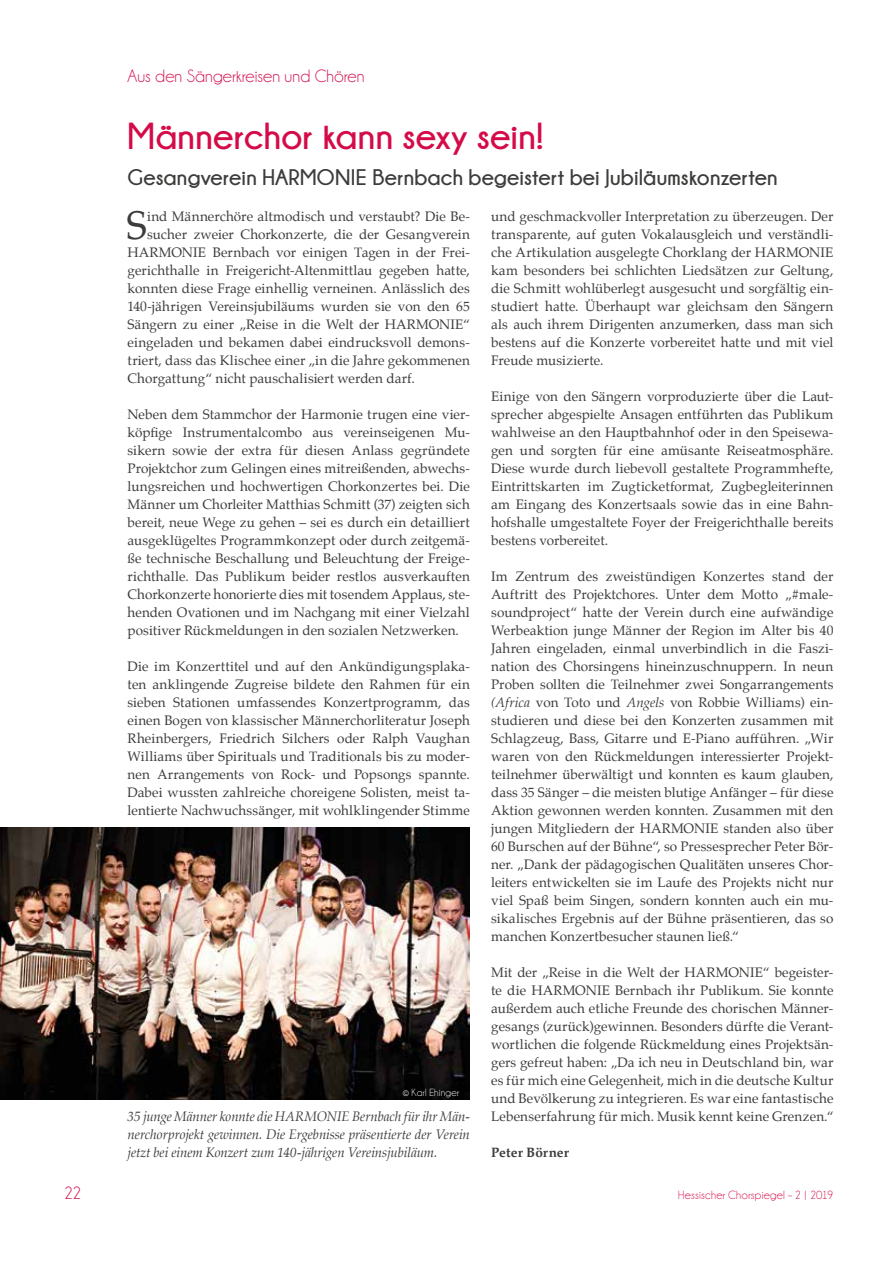
<style>
.page{position:relative;width:893px;height:1263px;background:#fff}
.page>*{position:absolute;margin:0;border:0;box-sizing:border-box;transform-origin:0 0}
.t1{font:39.3px "Palatino";color:#3c3c3b}
.t2{font:700 37.5px "Champagne&Limousines";letter-spacing:.005em;color:#d40b48}
.t3{font:700 22.5px "Champagne&Limousines";letter-spacing:.005em;color:#3c3c3b}
.t4{font:18px "Champagne&Limousines";letter-spacing:.005em;color:#d20c4a}
.t5{font:18px "Champagne&Limousines";color:#d40b48}
.t6{font:13.5px/18px "Palatino";letter-spacing:.005em;color:#3c3c3b;text-align:justify}
.t7{font:italic 13.5px/18px "Palatino";letter-spacing:-.01em;color:#3c3c3b;text-align:justify}
.t8{font:700 13.5px "Palatino";letter-spacing:.01em;color:#3c3c3b}
.t9{font:12px "Champagne&Limousines";letter-spacing:.02em;color:#d40b48}
.t10{font:10.5px "Champagne&Limousines";letter-spacing:.03em;color:#fff}
.s1{font-style:italic}
</style>
<div class="page">
<img style="left:0;top:827px;width:470px;height:272px">
<h3 class="t4" style="left:128px;top:67px;width:238px">Aus den Sängerkreisen und Chören</h3>
<h2 class="t2" style="left:128px;top:115px;width:417px">Männerchor kann sexy sein!</h2>
<h3 class="t3" style="left:128px;top:165px;width:652px">Gesangverein HARMONIE Bernbach begeistert bei Jubiläumskonzerten</h3>
<h1 class="t1" style="left:126px;top:193px;width:22px">S</h1>
<p class="t6" style="left:147px;top:207px;width:324px">ind Männerchöre altmodisch und verstaubt? Die Be-</p>
<p class="t6" style="left:491px;top:207px;width:344px">und geschmackvoller Interpretation zu überzeugen. Der transparente, auf guten Vokalausgleich und verständli&shy;che Artikulation ausgelegte Chorklang der HARMONIE kam besonders bei schlichten Liedsätzen zur Geltung, die Schmitt wohlüberlegt ausgesucht und sorgfältig ein&shy;studiert hatte. Überhaupt war gleichsam den Sängern als auch ihrem Dirigenten anzumerken, dass man sich bestens auf die Konzerte vorbereitet hatte und mit viel Freude musizierte.</p>
<p class="t6" style="left:491px;top:387px;width:344px">Einige von den Sängern vorproduzierte über die Laut&shy;sprecher abgespielte Ansagen entführten das Publikum wahlweise an den Hauptbahnhof oder in den Speisewa&shy;gen und sorgten für eine amüsante Reiseatmosphäre.<br>Diese wurde durch liebevoll gestaltete Programmhefte, Eintrittskarten im Zugticketformat, Zugbegleiterinnen am Eingang des Konzertsaals sowie das in eine Bahn&shy;hofshalle umgestaltete Foyer der Freigerichthalle bereits bestens vorbereitet.</p>
<p class="t6" style="left:491px;top:567px;width:344px">Im Zentrum des zweistündigen Konzertes stand der Auftritt des Projektchores. Unter dem Motto „#male&shy;soundproject“ hatte der Verein durch eine aufwändige Werbeaktion junge Männer der Region im Alter bis 40<br>Jahren eingeladen, einmal unverbindlich in die Faszi&shy;nation des Chorsingens hineinzuschnuppern. In neun Proben sollten die Teilnehmer zwei Songarrangements <span class="s1">(Africa</span> von Toto und <span class="s1">Angels</span> von Robbie Williams) ein&shy;studieren und diese bei den Konzerten zusammen mit Schlagzeug, Bass, Gitarre und E-Piano aufführen. „Wir waren von den Rückmeldungen interessierter Projekt&shy;teilnehmer überwältigt und konnten es kaum glauben, dass 35 Sänger – die meisten blutige Anfänger – für diese Aktion gewonnen werden konnten. Zusammen mit den jungen Mitgliedern der HARMONIE standen also über 60 Burschen auf der Bühne“, so Pressesprecher Peter Bör&shy;ner. „Dank der pädagogischen Qualitäten unseres Chor&shy;leiters entwickelten sie im Laufe des Projekts nicht nur viel Spaß beim Singen, sondern konnten auch ein mu&shy;sikalisches Ergebnis auf der Bühne präsentieren, das so manchen Konzertbesucher staunen ließ.“</p>
<p class="t6" style="left:491px;top:963px;width:344px">Mit der „Reise in die Welt der HARMONIE“ begeister&shy;te die HARMONIE Bernbach ihr Publikum. Sie konnte außerdem auch etliche Freunde des chorischen Männer&shy;gesangs (zurück)gewinnen. Besonders dürfte die Verant&shy;wortlichen die folgende Rückmeldung eines Projektsän&shy;gers gefreut haben: „Da ich neu in Deutschland bin, war es für mich eine Gelegenheit, mich in die deutsche Kultur und Bevölkerung zu integrieren. Es war eine fantastische Lebenserfahrung für mich. Musik kennt keine Grenzen.“</p>
<p class="t8" style="left:491px;top:1140px;width:79px">Peter Börner</p>
<p class="t6" style="left:147px;top:225px;width:324px">sucher zweier Chorkonzerte, die der Gesangverein</p>
<p class="t6" style="left:128px;top:243px;width:344px">HARMONIE Bernbach vor einigen Tagen in der Frei-</p>
<p class="t6" style="left:128px;top:261px;width:344px">gerichthalle in Freigericht-Altenmittlau gegeben hatte,</p>
<p class="t6" style="left:128px;top:279px;width:344px">konnten diese Frage einhellig verneinen. Anlässlich des</p>
<p class="t6" style="left:128px;top:297px;width:344px">140-jährigen Vereinsjubiläums wurden sie von den 65</p>
<p class="t6" style="left:128px;top:315px;width:344px">Sängern zu einer „Reise in die Welt der HARMONIE“</p>
<p class="t6" style="left:128px;top:333px;width:344px">eingeladen und bekamen dabei eindrucksvoll demons-</p>
<p class="t6" style="left:128px;top:351px;width:344px">triert, dass das Klischee einer „in die Jahre gekommenen</p>
<p class="t6" style="left:128px;top:369px;width:289px">Chorgattung“ nicht pauschalisiert werden darf.</p>
<p class="t6" style="left:128px;top:405px;width:344px">Neben dem Stammchor der Harmonie trugen eine vier&shy;köpfige Instrumentalcombo aus vereinseigenen Mu&shy;sikern sowie der extra für diesen Anlass gegründete Projektchor zum Gelingen eines mitreißenden, abwechs&shy;lungsreichen und hochwertigen Chorkonzertes bei. Die Männer um Chorleiter Matthias Schmitt (37) zeigten sich bereit, neue Wege zu gehen – sei es durch ein detailliert ausgeklügeltes Programmkonzept oder durch zeitgemä&shy;ße technische Beschallung und Beleuchtung der Freige&shy;richthalle. Das Publikum beider restlos ausverkauften Chorkonzerte honorierte dies mit tosendem Applaus, ste&shy;henden Ovationen und im Nachgang mit einer Vielzahl positiver Rückmeldungen in den sozialen Netzwerken.</p>
<p class="t6" style="left:128px;top:657px;width:344px">Die im Konzerttitel und auf den Ankündigungsplaka&shy;ten anklingende Zugreise bildete den Rahmen für ein sieben Stationen umfassendes Konzertprogramm, das einen Bogen von klassischer Männerchorliteratur Joseph Rheinbergers, Friedrich Silchers oder Ralph Vaughan Williams über Spirituals und Traditionals bis zu moder&shy;nen Arrangements von Rock- und Popsongs spannte.<br>Dabei wussten zahlreiche choreigene Solisten, meist ta&shy;lentierte Nachwuchssänger, mit wohlklingender Stimme</p>
<p class="t10" style="left:403px;top:1087px;width:58px">© Karl Ehinger</p>
<p class="t7" style="left:128px;top:1107px;width:344px">35 junge Männer konnte die HARMONIE Bernbach für ihr Män&shy;nerchorprojekt gewinnen. Die Ergebnisse präsentierte der Verein jetzt bei einem Konzert zum 140-jährigen Vereinsjubiläum.</p>
<h3 class="t5" style="left:64px;top:1184px;width:19px">22</h3>
<p class="t9" style="left:678px;top:1189px;width:157px">Hessischer Chorspiegel – 2 | 2019</p>
</div>
